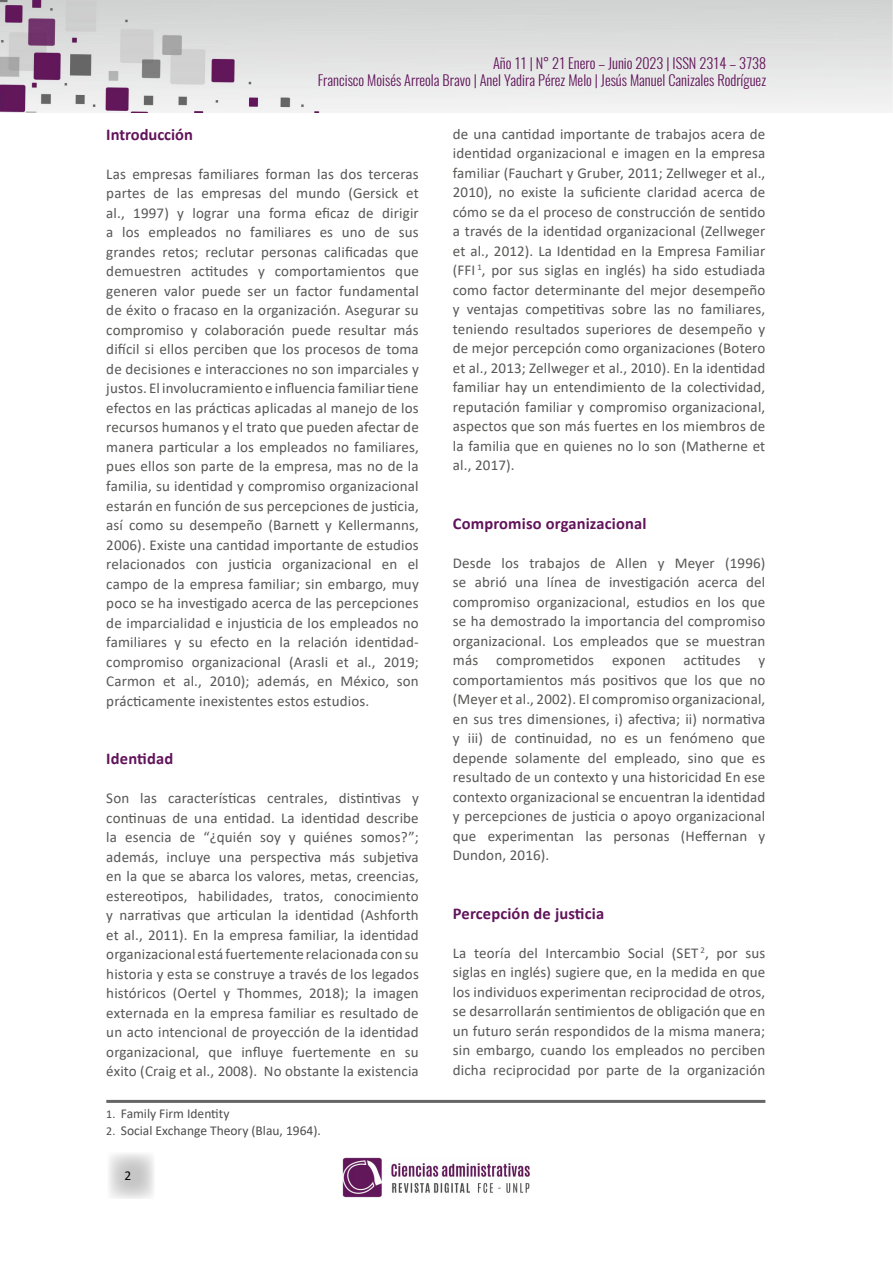
<style>
.page{position:relative;width:893px;height:1263px;background:#fff}
.page>*{position:absolute;margin:0;border:0;box-sizing:border-box;transform-origin:0 0}
.t1{font:700 16.5px "Calibri";letter-spacing:.01em;color:#61135a}
.t2{font:15px/19.5px "Calibri";letter-spacing:.01em;color:#575756;text-align:justify}
.t3{font:300 14.4px/17.2px "Oswald";color:#61135a;text-align:right}
.t4{font:13.5px "Calibri";color:#4d4d4d}
.t5{font:13.5px "Calibri";color:#000}
.s1{font-size:12px}
</style>
<div class="page">
<svg style="left:109px;top:1153px;width:45px;height:46px"></svg>
<img style="left:0;top:0;width:893px;height:112px">
<img style="left:342px;top:1157px;width:187px;height:41px">
<hr style="left:106px;top:1100px;width:659px;height:3px;background:#676666">
<p class="t3" style="left:318px;top:52px;width:450px">Año 11 | N° 21 Enero – Junio 2023 | ISSN 2314 – 3738<br>Francisco Moisés Arreola Bravo | Anel Yadira Pérez Melo | Jesús Manuel Canizales Rodríguez</p>
<p class="t1" style="left:106px;top:123px;width:88px">Introducción</p>
<p class="t2" style="left:106px;top:164px;width:314px">Las empresas familiares forman las dos terceras partes de las empresas del mundo (Gersick et al., 1997) y lograr una forma eficaz de dirigir a los empleados no familiares es uno de sus grandes retos; reclutar personas calificadas que demuestren actitudes y comportamientos que generen valor puede ser un factor fundamental de éxito o fracaso en la organización. Asegurar su compromiso y colaboración puede resultar más difícil si ellos perciben que los procesos de toma de decisiones e interacciones no son imparciales y justos. El involucramiento e influencia familiar tiene efectos en las prácticas aplicadas al manejo de los recursos humanos y el trato que pueden afectar de manera particular a los empleados no familiares, pues ellos son parte de la empresa, mas no de la familia, su identidad y compromiso organizacional estarán en función de sus percepciones de justicia, así como su desempeño (Barnett y Kellermanns, 2006). Existe una cantidad importante de estudios relacionados con justicia organizacional en el campo de la empresa familiar; sin embargo, muy poco se ha investigado acerca de las percepciones de imparcialidad e injusticia de los empleados no familiares y su efecto en la relación identidad&shy;compromiso organizacional (Arasli et al., 2019; Carmon et al., 2010); además, en México, son prácticamente inexistentes estos estudios.</p>
<p class="t1" style="left:106px;top:747px;width:68px">Identidad</p>
<p class="t2" style="left:106px;top:788px;width:314px">Son las características centrales, distintivas y continuas de una entidad. La identidad describe la esencia de “¿quién soy y quiénes somos?”; además, incluye una perspectiva más subjetiva en la que se abarca los valores, metas, creencias, estereotipos, habilidades, tratos, conocimiento y narrativas que articulan la identidad (Ashforth et al., 2011). En la empresa familiar, la identidad organizacional está fuertemente relacionada con su historia y esta se construye a través de los legados históricos (Oertel y Thommes, 2018); la imagen externada en la empresa familiar es resultado de un acto intencional de proyección de la identidad organizacional, que influye fuertemente en su éxito (Craig et al., 2008). No obstante la existencia</p>
<p class="t4" style="left:106px;top:1104px;width:125px"><span class="s1">1.</span> Family Firm Identity</p>
<p class="t4" style="left:106px;top:1121px;width:216px"><span class="s1">2.</span> Social Exchange Theory (Blau, 1964).</p>
<p class="t5" style="left:124px;top:1166px;width:8px">2</p>
<p class="t2" style="left:453px;top:124px;width:314px">de una cantidad importante de trabajos acera de identidad organizacional e imagen en la empresa familiar (Fauchart y Gruber, 2011; Zellweger et al., 2010), no existe la suficiente claridad acerca de cómo se da el proceso de construcción de sentido a través de la identidad organizacional (Zellweger et al., 2012). La Identidad en la Empresa Familiar (FFI <sup>1</sup>, por sus siglas en inglés) ha sido estudiada como factor determinante del mejor desempeño y ventajas competitivas sobre las no familiares, teniendo resultados superiores de desempeño y de mejor percepción como organizaciones (Botero et al., 2013; Zellweger et al., 2010). En la identidad familiar hay un entendimiento de la colectividad, reputación familiar y compromiso organizacional, aspectos que son más fuertes en los miembros de la familia que en quienes no lo son (Matherne et al., 2017).</p>
<p class="t1" style="left:453px;top:512px;width:195px">Compromiso organizacional</p>
<p class="t2" style="left:453px;top:553px;width:314px">Desde los trabajos de Allen y Meyer (1996) se abrió una línea de investigación acerca del compromiso organizacional, estudios en los que se ha demostrado la importancia del compromiso organizacional. Los empleados que se muestran más comprometidos exponen actitudes y comportamientos más positivos que los que no (Meyer et al., 2002). El compromiso organizacional, en sus tres dimensiones, i) afectiva; ii) normativa y iii) de continuidad, no es un fenómeno que depende solamente del empleado, sino que es resultado de un contexto y una historicidad En ese contexto organizacional se encuentran la identidad y percepciones de justicia o apoyo organizacional que experimentan las personas (Heffernan y Dundon, 2016).</p>
<p class="t1" style="left:453px;top:902px;width:153px">Percepción de justicia</p>
<p class="t2" style="left:453px;top:943px;width:314px">La teoría del Intercambio Social (SET <sup>2</sup>, por sus siglas en inglés) sugiere que, en la medida en que los individuos experimentan reciprocidad de otros, se desarrollarán sentimientos de obligación que en un futuro serán respondidos de la misma manera; sin embargo, cuando los empleados no perciben dicha reciprocidad por parte de la organización</p>
</div>
